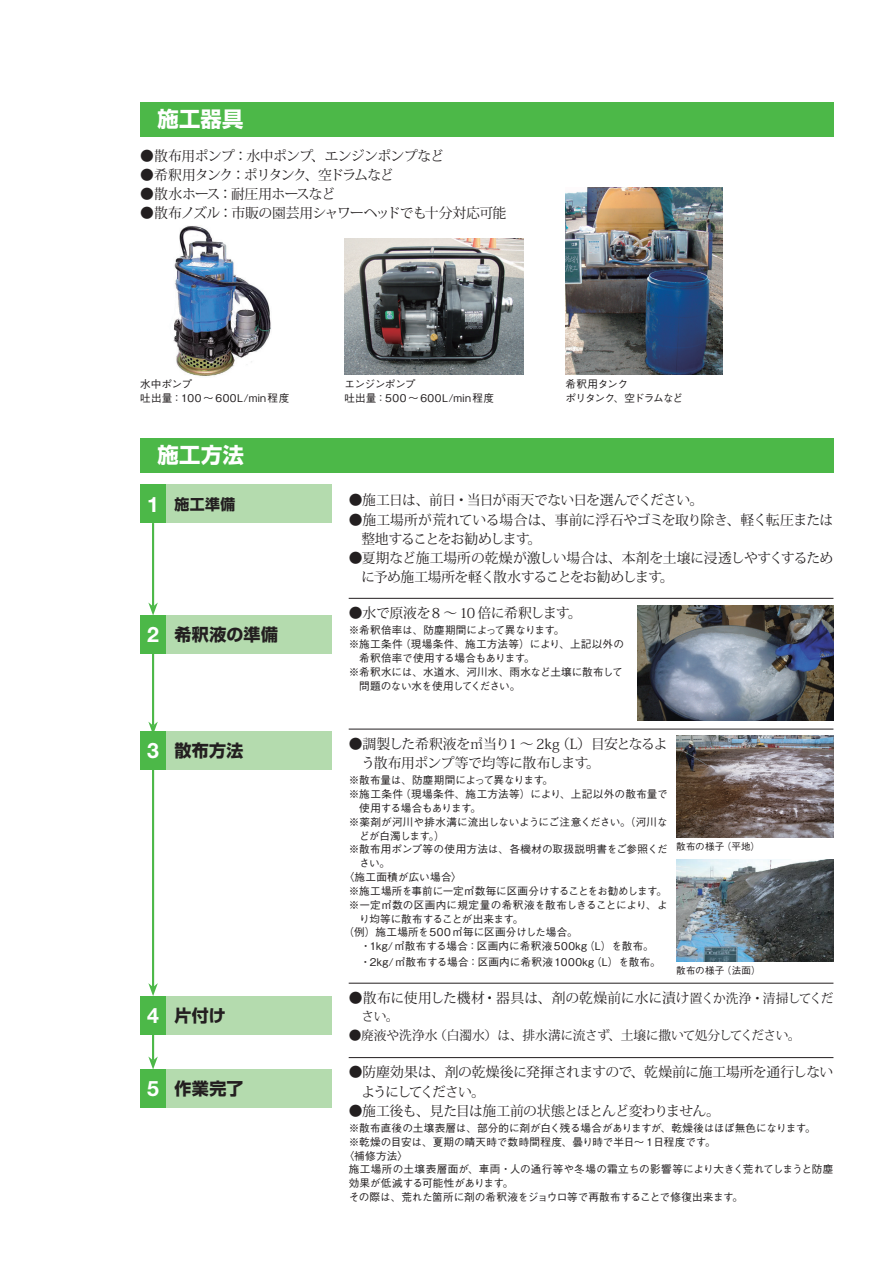
<style>
.page{position:relative;width:893px;height:1263px;background:#fff}
.page>*{position:absolute;margin:0;border:0;box-sizing:border-box;transform-origin:0 0}
.t1{font:700 21.3px "Shin Go Pro";letter-spacing:.025em;color:#fff}
.t2{font:700 16.95px "Shin Go Pro";letter-spacing:.02em;color:#231f20}
.t3{font:700 14.85px "Shin Go Pro";color:#231f20}
.t4{font:13.8px/19.2px "Koz Min Pro";letter-spacing:-.04em;color:#231f20}
.t5{font:13.8px/19.2px "Koz Min Pro";letter-spacing:-.02em;color:#231f20}
.t6{font:13.8px "Koz Min Pro";color:#231f20}
.t7{font:13.8px "Koz Min Pro";letter-spacing:-.105em;color:#231f20}
.t8{font:12.75px "Koz Min Pro";letter-spacing:-.015em;color:#231f20}
.t9{font:500 10.65px/13.8px "Gothic BBB Pro";color:#231f20}
.t10{font:500 10.65px "Gothic BBB Pro";letter-spacing:.025em;color:#231f20}
.t11{font:500 10.65px "Gothic BBB Pro";letter-spacing:.03em;color:#231f20}
.t12{font:500 10.65px "Gothic BBB Pro";letter-spacing:-.02em;color:#231f20}
.t13{font:500 10.65px "Gothic BBB Pro";letter-spacing:.02em;color:#231f20}
.t14{font:500 10.65px "Gothic BBB Pro";letter-spacing:-.03em;color:#231f20}
.t15{font:500 10.65px/13.8px "Gothic BBB Pro";letter-spacing:-.065em;color:#231f20}
.t16{font:500 10.65px "Gothic BBB Pro";letter-spacing:-.025em;color:#231f20}
.t17{font:500 10.65px "Gothic BBB Pro";letter-spacing:-.05em;color:#231f20}
.t18{font:500 10.65px "Gothic BBB Pro";letter-spacing:-.035em;color:#231f20}
.t19{font:500 10.65px "Gothic BBB Pro";letter-spacing:-.055em;color:#231f20}
.t20{font:500 10.65px "Gothic BBB Pro";letter-spacing:-.06em;color:#231f20}
.t21{font:500 9.6px "Gothic BBB Pro";letter-spacing:.015em;color:#231f20}
.s1{font-family:"Helvetica Neue";font-size:21.3px;color:#fff}
.s2{font-size:12.75px}
</style>
<div class="page">
<div style="left:140px;top:102px;width:693px;height:34px;background:#4cb848"></div>
<div style="left:140px;top:438px;width:693px;height:34px;background:#4cb848"></div>
<hr style="left:349px;top:598px;width:484px;height:1px;background:#231f20">
<hr style="left:349px;top:729px;width:484px;height:1px;background:#231f20">
<hr style="left:349px;top:983px;width:484px;height:1px;background:#231f20">
<hr style="left:349px;top:1057px;width:484px;height:1px;background:#231f20">
<img style="left:344px;top:238px;width:179px;height:136px">
<img style="left:173px;top:226px;width:98px;height:150px">
<div style="left:166px;top:485px;width:166px;height:38px;background:#b4dbae"></div>
<div style="left:140px;top:485px;width:26px;height:38px;background:#4cb848"></div>
<div style="left:166px;top:615px;width:166px;height:39px;background:#b4dbae"></div>
<div style="left:140px;top:615px;width:26px;height:39px;background:#4cb848"></div>
<div style="left:166px;top:731px;width:166px;height:39px;background:#b4dbae"></div>
<div style="left:140px;top:731px;width:26px;height:39px;background:#4cb848"></div>
<div style="left:166px;top:996px;width:166px;height:38px;background:#b4dbae"></div>
<div style="left:140px;top:996px;width:26px;height:38px;background:#4cb848"></div>
<div style="left:166px;top:1069px;width:166px;height:39px;background:#b4dbae"></div>
<div style="left:140px;top:1069px;width:26px;height:39px;background:#4cb848"></div>
<hr style="left:152px;top:523px;width:2px;height:83px;background:#4cb848">
<svg style="left:148px;top:602px;width:10px;height:13px"></svg>
<hr style="left:152px;top:654px;width:2px;height:71px;background:#4cb848">
<svg style="left:148px;top:722px;width:10px;height:9px"></svg>
<hr style="left:152px;top:770px;width:2px;height:217px;background:#4cb848">
<svg style="left:148px;top:983px;width:10px;height:13px"></svg>
<hr style="left:152px;top:1024px;width:2px;height:36px;background:#4cb848">
<svg style="left:148px;top:1056px;width:10px;height:13px"></svg>
<img style="left:638px;top:606px;width:195px;height:115px">
<img style="left:566px;top:187px;width:157px;height:187px">
<img style="left:676px;top:859px;width:157px;height:102px">
<img style="left:676px;top:736px;width:157px;height:102px">
<h1 class="t1" style="left:157px;top:102px;width:88px">施工器具</h1>
<p class="t4" style="left:140px;top:146px;width:305px">●散布用ポンプ：水中ポンプ、エンジンポンプなど</p>
<p class="t7" style="left:140px;top:165px;width:255px">●希釈用タンク：ポリタンク、空ドラムなど</p>
<p class="t4" style="left:140px;top:184px;width:196px">●散水ホース：耐圧用ホースなど</p>
<p class="t4" style="left:140px;top:203px;width:368px">●散布ノズル：市販の園芸用シャワーヘッドでも十分対応可能</p>
<p class="t9" style="left:140px;top:376px;width:150px">水中ポンプ<br>吐出量：100～600L/min程度</p>
<h1 class="t1" style="left:157px;top:438px;width:88px">施工方法</h1>
<h3 class="t3" style="left:147px;top:492px;width:90px"><span class="s1">1</span> 施工準備</h3>
<h2 class="t2" style="left:147px;top:621px;width:132px"><span class="s1">2</span> 希釈液の準備</h2>
<h2 class="t2" style="left:147px;top:737px;width:98px"><span class="s1">3</span> 散布方法</h2>
<h2 class="t2" style="left:147px;top:1002px;width:80px"><span class="s1">4</span> 片付け</h2>
<h2 class="t2" style="left:147px;top:1075px;width:98px"><span class="s1">5</span> 作業完了</h2>
<p class="t9" style="left:344px;top:376px;width:151px">エンジンポンプ<br>吐出量：500～600L/min程度</p>
<p class="t15" style="left:566px;top:376px;width:119px">希釈用タンク<br>ポリタンク、空ドラムなど</p>
<p class="t4" style="left:349px;top:490px;width:356px">●施工日は、前日・当日が雨天でない日を選んでください。</p>
<p class="t4" style="left:361px;top:509px;width:473px;text-indent:-13px">●施工場所が荒れている場合は、事前に浮石やゴミを取り除き、軽く転圧または整地することをお勧めします。</p>
<p class="t5" style="left:361px;top:548px;width:473px;text-indent:-13px">●夏期など施工場所の乾燥が激しい場合は、本剤を土壌に浸透しやすくするために予め施工場所を軽く散水することをお勧めします。</p>
<p class="t4" style="left:349px;top:603px;width:234px">●水で原液を8 ～ 10 倍に希釈します。</p>
<p class="t9" style="left:349px;top:622px;width:217px">※希釈倍率は、防塵期間によって異なります。</p>
<p class="t11" style="left:349px;top:636px;width:277px">※施工条件（現場条件、施工方法等）により、上記以外の</p>
<p class="t16" style="left:359px;top:649px;width:177px">希釈倍率で使用する場合もあります。</p>
<p class="t9" style="left:349px;top:664px;width:275px">※希釈水には、水道水、河川水、雨水など土壌に散布して</p>
<p class="t17" style="left:359px;top:677px;width:163px">問題のない水を使用してください。</p>
<p class="t4" style="left:361px;top:734px;width:308px;text-indent:-13px">●調製した希釈液を㎡当り1 ～ 2kg（L）目安となるよう散布用ポンプ等で均等に散布します。</p>
<p class="t14" style="left:349px;top:772px;width:206px">※散布量は、防塵期間によって異なります。</p>
<p class="t11" style="left:349px;top:786px;width:320px">※施工条件（現場条件、施工方法等）により、上記以外の散布量で</p>
<p class="t19" style="left:359px;top:799px;width:123px">使用する場合もあります。</p>
<p class="t9" style="left:349px;top:814px;width:320px">※薬剤が河川や排水溝に流出しないようにご注意ください。（河川な</p>
<p class="t20" style="left:359px;top:827px;width:87px">どが白濁します。）</p>
<p class="t13" style="left:349px;top:841px;width:320px">※散布用ポンプ等の使用方法は、各機材の取扱説明書をご参照くだ</p>
<p class="t9" style="left:359px;top:855px;width:32px">さい。</p>
<p class="t9" style="left:343px;top:869px;width:120px">〈施工面積が広い場合〉</p>
<p class="t12" style="left:349px;top:882px;width:320px">※施工場所を事前に一定㎡数毎に区画分けすることをお勧めします。</p>
<p class="t9" style="left:349px;top:896px;width:320px">※一定㎡数の区画内に規定量の希釈液を散布しきることにより、よ</p>
<p class="t18" style="left:359px;top:910px;width:166px">り均等に散布することが出来ます。</p>
<p class="t9" style="left:343px;top:924px;width:236px">（例）施工場所を500㎡毎に区画分けした場合。</p>
<p class="t10" style="left:349px;top:938px;width:307px">　・1kg/㎡散布する場合：区画内に希釈液500kg（L）を散布。</p>
<p class="t10" style="left:349px;top:953px;width:314px">　・2kg/㎡散布する場合：区画内に希釈液1000kg（L）を散布。</p>
<p class="t6" style="left:349px;top:988px;width:486px">●散布に使用した機材・器具は、剤の乾燥前に水に漬け<span class="s2">置くか洗浄・清掃してくだ</span></p>
<p class="t8" style="left:361px;top:1007px;width:39px">さい。</p>
<p class="t8" style="left:349px;top:1027px;width:453px">●廃液や洗浄水（白濁水）は、排水溝に流さず、土壌に撒いて処分してください。</p>
<p class="t4" style="left:361px;top:1062px;width:473px;text-indent:-13px">●防塵効果は、剤の乾燥後に発揮されますので、乾燥前に施工場所を通行しないようにしてください。</p>
<p class="t4" style="left:349px;top:1100px;width:373px">●施工後も、見た目は施工前の状態とほとんど変わりません。</p>
<p class="t9" style="left:349px;top:1120px;width:468px">※散布直後の土壌表層は、部分的に剤が白く残る場合がありますが、乾燥後はほぼ無色になります。</p>
<p class="t9" style="left:349px;top:1133px;width:368px">※乾燥の目安は、夏期の晴天時で数時間程度、曇り時で半日～ 1日程度です。</p>
<p class="t9" style="left:343px;top:1147px;width:67px">〈補修方法〉</p>
<p class="t9" style="left:349px;top:1161px;width:486px">施工場所の土壌表層面が、車両・人の通行等や冬場の霜立ちの影響等により大きく荒れてしまうと防塵</p>
<p class="t9" style="left:349px;top:1175px;width:166px">効果が低減する可能性があります。</p>
<p class="t9" style="left:349px;top:1189px;width:396px">その際は、荒れた箇所に剤の希釈液をジョウロ等で再散布することで修復出来ます。</p>
<p class="t21" style="left:676px;top:839px;width:86px">散布の様子（平地）</p>
<p class="t21" style="left:676px;top:962px;width:86px">散布の様子（法面）</p>
</div>
